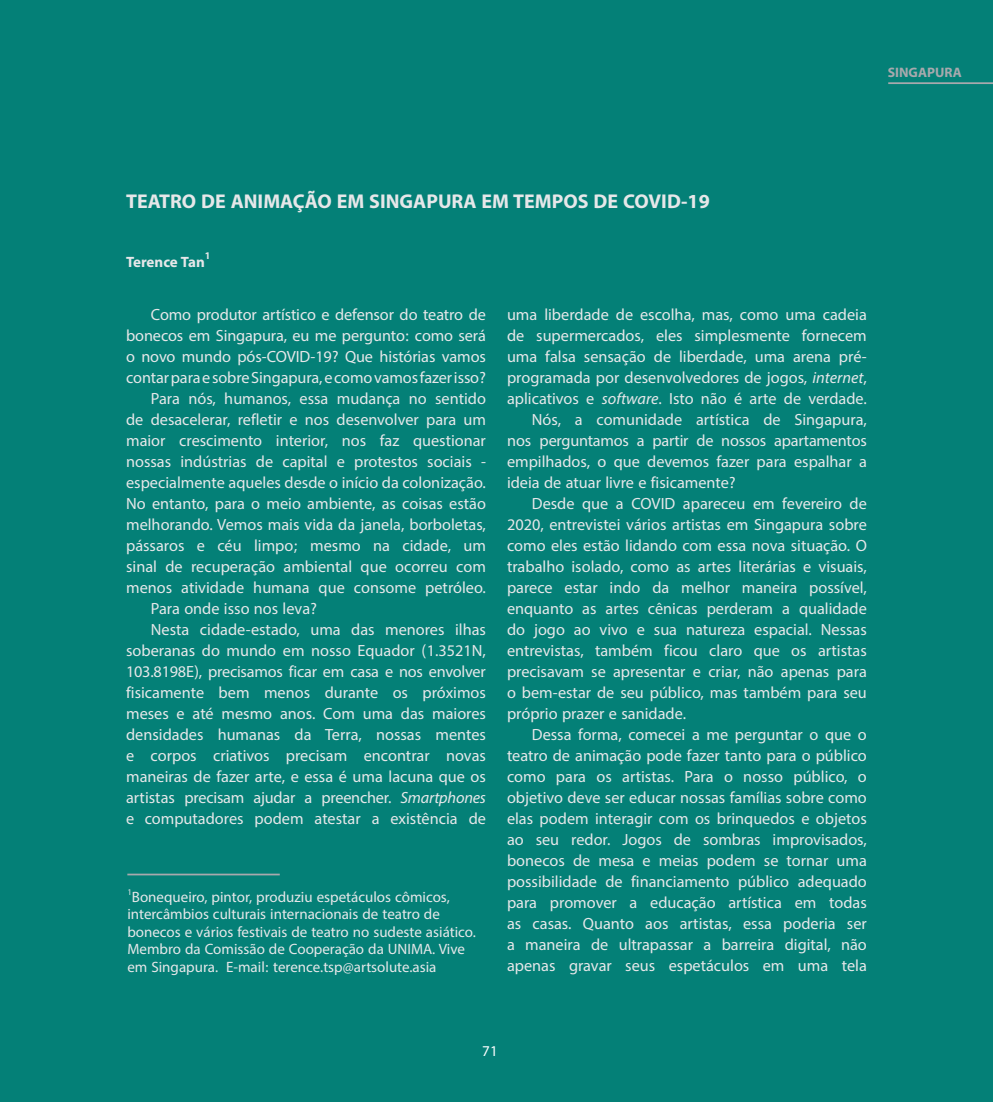
<style>
.page{position:relative;width:993px;height:1102px;background:#fff}
.page>*{position:absolute;margin:0;border:0;box-sizing:border-box;transform-origin:0 0}
.t1{font:700 28px "Myriad Arabic";color:#e6e7e9}
.t2{font:22.75px "Myriad Arabic";color:#e6e7e9}
.t3{font:21px/17.5px "Myriad Arabic";color:#e6e7e9}
.t4{font:700 21px "Myriad Arabic";letter-spacing:-.005em;color:#e6e7e9}
.t5{font:21px "Myriad Arabic";color:#fff}
.t6{font:700 19.25px "Myriad Arabic";color:#a8a9ad}
.s1{font-style:italic}
</style>
<div class="page">
<div style="left:0;top:0;width:992px;height:1101px;background:#048077"></div>
<hr style="left:127px;top:873px;width:153px;height:2px;background:#a8a9ad">
<hr style="left:887px;top:82px;width:105px;height:2px;background:#a8a9ad">
<p class="t6" style="left:887px;top:59px;width:75px">SINGAPURA</p>
<p class="t1" style="left:126px;top:182px;width:585px">TEATRO DE ANIMAÇÃO EM SINGAPURA EM TEMPOS DE COVID-19</p>
<p class="t4" style="left:126px;top:247px;width:86px">Terence Tan<sup>1</sup></p>
<p class="t2" style="left:151px;top:299px;width:336px">Como produtor artístico e defensor do teatro de</p>
<p class="t2" style="left:126px;top:320px;width:361px">bonecos em Singapura, eu me pergunto: como será</p>
<p class="t2" style="left:126px;top:341px;width:361px">o novo mundo pós-COVID-19? Que histórias vamos</p>
<p class="t2" style="left:126px;top:362px;width:361px">contar para e sobre Singapura, e como vamos fazer isso?</p>
<p class="t2" style="left:151px;top:383px;width:336px">Para nós, humanos, essa mudança no sentido</p>
<p class="t2" style="left:126px;top:404px;width:361px">de desacelerar, refletir e nos desenvolver para um</p>
<p class="t2" style="left:126px;top:425px;width:361px">maior crescimento interior, nos faz questionar</p>
<p class="t2" style="left:126px;top:446px;width:361px">nossas indústrias de capital e protestos sociais -</p>
<p class="t2" style="left:126px;top:467px;width:361px">especialmente aqueles desde o início da colonização.</p>
<p class="t2" style="left:126px;top:488px;width:361px">No entanto, para o meio ambiente, as coisas estão</p>
<p class="t2" style="left:126px;top:509px;width:361px">melhorando. Vemos mais vida da janela, borboletas,</p>
<p class="t2" style="left:126px;top:530px;width:361px">pássaros e céu limpo; mesmo na cidade, um</p>
<p class="t2" style="left:126px;top:551px;width:361px">sinal de recuperação ambiental que ocorreu com</p>
<p class="t2" style="left:126px;top:572px;width:361px">menos atividade humana que consome petróleo.</p>
<p class="t2" style="left:151px;top:593px;width:167px">Para onde isso nos leva?</p>
<p class="t2" style="left:151px;top:614px;width:336px">Nesta cidade-estado, uma das menores ilhas</p>
<p class="t2" style="left:126px;top:635px;width:361px">soberanas do mundo em nosso Equador (1.3521N,</p>
<p class="t2" style="left:126px;top:656px;width:361px">103.8198E), precisamos ficar em casa e nos envolver</p>
<p class="t2" style="left:126px;top:677px;width:361px">fisicamente bem menos durante os próximos</p>
<p class="t2" style="left:126px;top:698px;width:361px">meses e até mesmo anos. Com uma das maiores</p>
<p class="t2" style="left:126px;top:719px;width:361px">densidades humanas da Terra, nossas mentes</p>
<p class="t2" style="left:126px;top:740px;width:361px">e corpos criativos precisam encontrar novas</p>
<p class="t2" style="left:126px;top:761px;width:361px">maneiras de fazer arte, e essa é uma lacuna que os</p>
<p class="t2" style="left:126px;top:782px;width:361px">artistas precisam ajudar a preencher. <span class="s1">Smartphones</span></p>
<p class="t2" style="left:126px;top:803px;width:361px">e computadores podem atestar a existência de</p>
<p class="t3" style="left:127px;top:888px;width:350px"><sup>1</sup>Bonequeiro, pintor, produziu espetáculos cômicos, intercâmbios culturais internacionais de teatro de bonecos e vários festivais de teatro no sudeste asiático.<br>Membro da Comissão de Cooperação da UNIMA. Vive em Singapura. E-mail: terence.tsp@artsolute.asia</p>
<p class="t2" style="left:507px;top:299px;width:361px">uma liberdade de escolha, mas, como uma cadeia</p>
<p class="t2" style="left:507px;top:320px;width:361px">de supermercados, eles simplesmente fornecem</p>
<p class="t2" style="left:507px;top:341px;width:361px">uma falsa sensação de liberdade, uma arena pré-</p>
<p class="t2" style="left:507px;top:362px;width:361px">programada por desenvolvedores de jogos, <span class="s1">internet</span>,</p>
<p class="t2" style="left:507px;top:383px;width:361px">aplicativos e <span class="s1">software</span>. Isto não é arte de verdade.</p>
<p class="t2" style="left:531px;top:404px;width:336px">Nós, a comunidade artística de Singapura,</p>
<p class="t2" style="left:507px;top:425px;width:361px">nos perguntamos a partir de nossos apartamentos</p>
<p class="t2" style="left:507px;top:446px;width:361px">empilhados, o que devemos fazer para espalhar a</p>
<p class="t2" style="left:507px;top:467px;width:230px">ideia de atuar livre e fisicamente?</p>
<p class="t2" style="left:531px;top:488px;width:336px">Desde que a COVID apareceu em fevereiro de</p>
<p class="t2" style="left:507px;top:509px;width:361px">2020, entrevistei vários artistas em Singapura sobre</p>
<p class="t2" style="left:507px;top:530px;width:361px">como eles estão lidando com essa nova situação. O</p>
<p class="t2" style="left:507px;top:551px;width:361px">trabalho isolado, como as artes literárias e visuais,</p>
<p class="t2" style="left:507px;top:572px;width:361px">parece estar indo da melhor maneira possível,</p>
<p class="t2" style="left:507px;top:593px;width:361px">enquanto as artes cênicas perderam a qualidade</p>
<p class="t2" style="left:507px;top:614px;width:361px">do jogo ao vivo e sua natureza espacial. Nessas</p>
<p class="t2" style="left:507px;top:635px;width:361px">entrevistas, também ficou claro que os artistas</p>
<p class="t2" style="left:507px;top:656px;width:361px">precisavam se apresentar e criar, não apenas para</p>
<p class="t2" style="left:507px;top:677px;width:361px">o bem-estar de seu público, mas também para seu</p>
<p class="t2" style="left:507px;top:698px;width:180px">próprio prazer e sanidade.</p>
<p class="t2" style="left:531px;top:719px;width:336px">Dessa forma, comecei a me perguntar o que o</p>
<p class="t2" style="left:507px;top:740px;width:361px">teatro de animação pode fazer tanto para o público</p>
<p class="t2" style="left:507px;top:761px;width:361px">como para os artistas. Para o nosso público, o</p>
<p class="t2" style="left:507px;top:782px;width:361px">objetivo deve ser educar nossas famílias sobre como</p>
<p class="t2" style="left:507px;top:803px;width:361px">elas podem interagir com os brinquedos e objetos</p>
<p class="t2" style="left:507px;top:824px;width:361px">ao seu redor. Jogos de sombras improvisados,</p>
<p class="t2" style="left:507px;top:845px;width:361px">bonecos de mesa e meias podem se tornar uma</p>
<p class="t2" style="left:507px;top:866px;width:361px">possibilidade de financiamento público adequado</p>
<p class="t2" style="left:507px;top:887px;width:361px">para promover a educação artística em todas</p>
<p class="t2" style="left:507px;top:908px;width:361px">as casas. Quanto aos artistas, essa poderia ser</p>
<p class="t2" style="left:507px;top:929px;width:361px">a maneira de ultrapassar a barreira digital, não</p>
<p class="t2" style="left:507px;top:950px;width:361px">apenas gravar seus espetáculos em uma tela</p>
<p class="t5" style="left:482px;top:1036px;width:17px">71</p>
</div>
